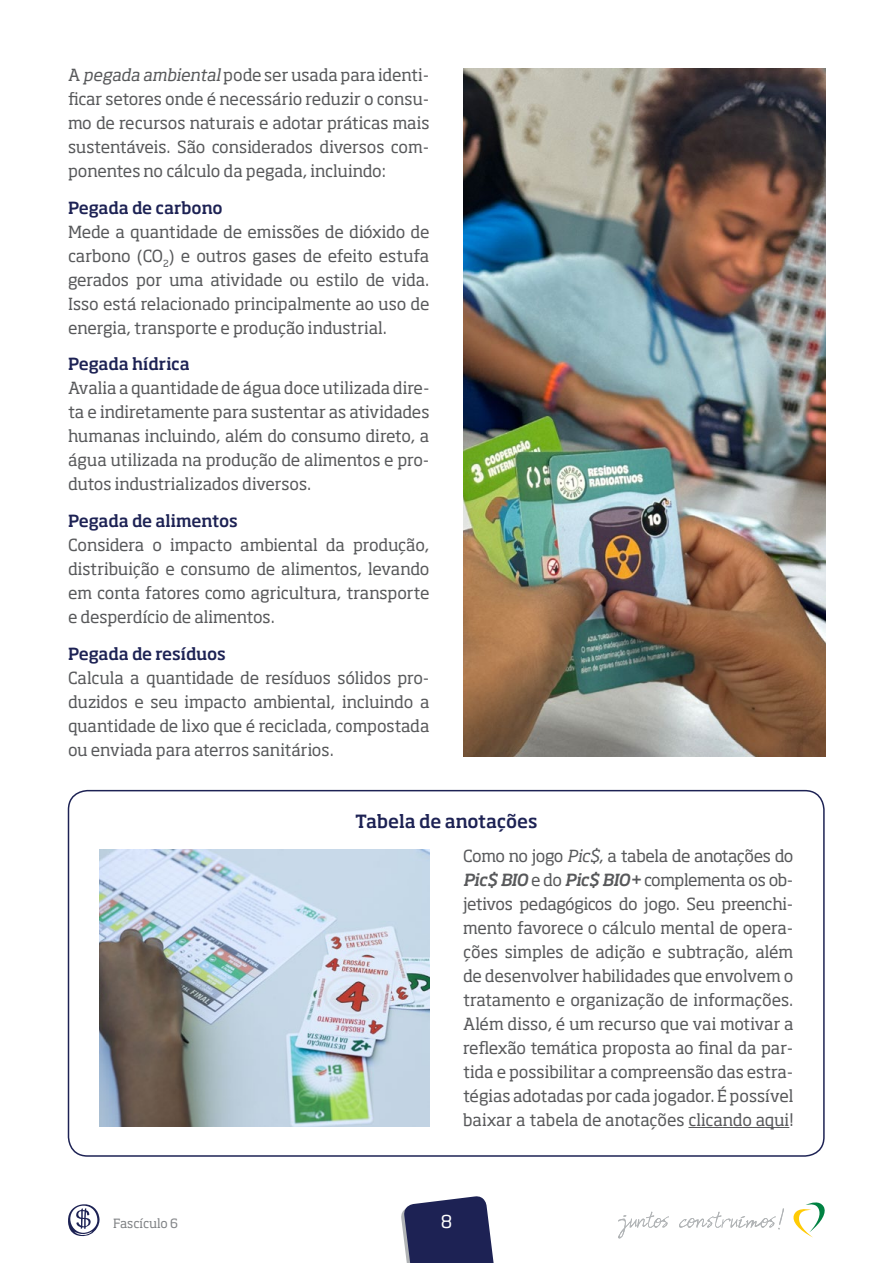
<style>
.page{position:relative;width:893px;height:1263px;background:#fff}
.page>*{position:absolute;margin:0;border:0;box-sizing:border-box;transform-origin:0 0}
.t1{font:500 18px "Soho Std";letter-spacing:-.005em;color:#1d2254}
.t2{font:17.7px "Soho Std";color:#fff}
.t3{font:16.5px/24px "Soho Std";letter-spacing:-.01em;color:#58595b;text-align:justify}
.t4{font:500 16.5px "Soho Std";letter-spacing:-.01em;color:#1d2254}
.t5{font:12.6px "Soho Std";letter-spacing:-.01em;color:#808285}
.s1{font-style:italic}
.s2{font-weight:500;font-style:italic}
</style>
<div class="page">
<svg style="left:401px;top:1196px;width:93px;height:67px;background:#40446e"></svg>
<svg style="left:793px;top:1202px;width:32px;height:35px"></svg>
<svg style="left:618px;top:1208px;width:166px;height:30px"></svg>
<svg style="left:68px;top:1204px;width:32px;height:32px"></svg>
<div style="left:68px;top:790px;width:757px;height:367px;border:2px solid #1d2254;border-radius:19px"></div>
<img style="left:100px;top:849px;width:329px;height:277px">
<img style="left:463px;top:68px;width:362px;height:689px">
<hr style="left:688px;top:1127px;width:101px;height:1px;background:#58595b">
<p class="t3" style="left:68px;top:63px;width:363px">A <span class="s1">pegada ambiental</span> pode ser usada para identi&shy;ficar setores onde é necessário reduzir o consu&shy;mo de recursos naturais e adotar práticas mais sustentáveis. São considerados diversos com&shy;ponentes no cálculo da pegada, incluindo:</p>
<p class="t4" style="left:68px;top:197px;width:156px">Pegada de carbono</p>
<p class="t3" style="left:68px;top:219px;width:363px">Mede a quantidade de emissões de dióxido de carbono (CO<sub>2</sub>) e outros gases de efeito estufa gerados por uma atividade ou estilo de vida.<br>Isso está relacionado principalmente ao uso de energia, transporte e produção industrial.</p>
<p class="t4" style="left:68px;top:354px;width:123px">Pegada hídrica</p>
<p class="t3" style="left:68px;top:376px;width:363px">Avalia a quantidade de água doce utilizada dire&shy;ta e indiretamente para sustentar as atividades humanas incluindo, além do consumo direto, a água utilizada na produção de alimentos e pro&shy;dutos industrializados diversos.</p>
<p class="t4" style="left:68px;top:510px;width:171px">Pegada de alimentos</p>
<p class="t3" style="left:68px;top:533px;width:363px">Considera o impacto ambiental da produção, distribuição e consumo de alimentos, levando em conta fatores como agricultura, transporte e desperdício de alimentos.</p>
<p class="t4" style="left:68px;top:643px;width:159px">Pegada de resíduos</p>
<p class="t3" style="left:68px;top:666px;width:363px">Calcula a quantidade de resíduos sólidos pro&shy;duzidos e seu impacto ambiental, incluindo a quantidade de lixo que é reciclada, compostada ou enviada para aterros sanitários.</p>
<p class="t1" style="left:355px;top:810px;width:184px">Tabela de anotações</p>
<p class="t3" style="left:463px;top:844px;width:332px">Como no jogo <span class="s1">Pic$</span>, a tabela de anotações do <span class="s2">Pic$ BIO</span> e do <span class="s2">Pic$ BIO+</span> complementa os ob&shy;jetivos pedagógicos do jogo. Seu preenchi&shy;mento favorece o cálculo mental de opera&shy;ções simples de adição e subtração, além de desenvolver habilidades que envolvem o tratamento e organização de informações.<br>Além disso, é um recurso que vai motivar a reflexão temática proposta ao final da par&shy;tida e possibilitar a compreensão das estra&shy;tégias adotadas por cada jogador. É possível baixar a tabela de anotações clicando aqui!</p>
<p class="t5" style="left:113px;top:1215px;width:67px">Fascículo 6</p>
<p class="t2" style="left:441px;top:1210px;width:13px">8</p>
</div>
